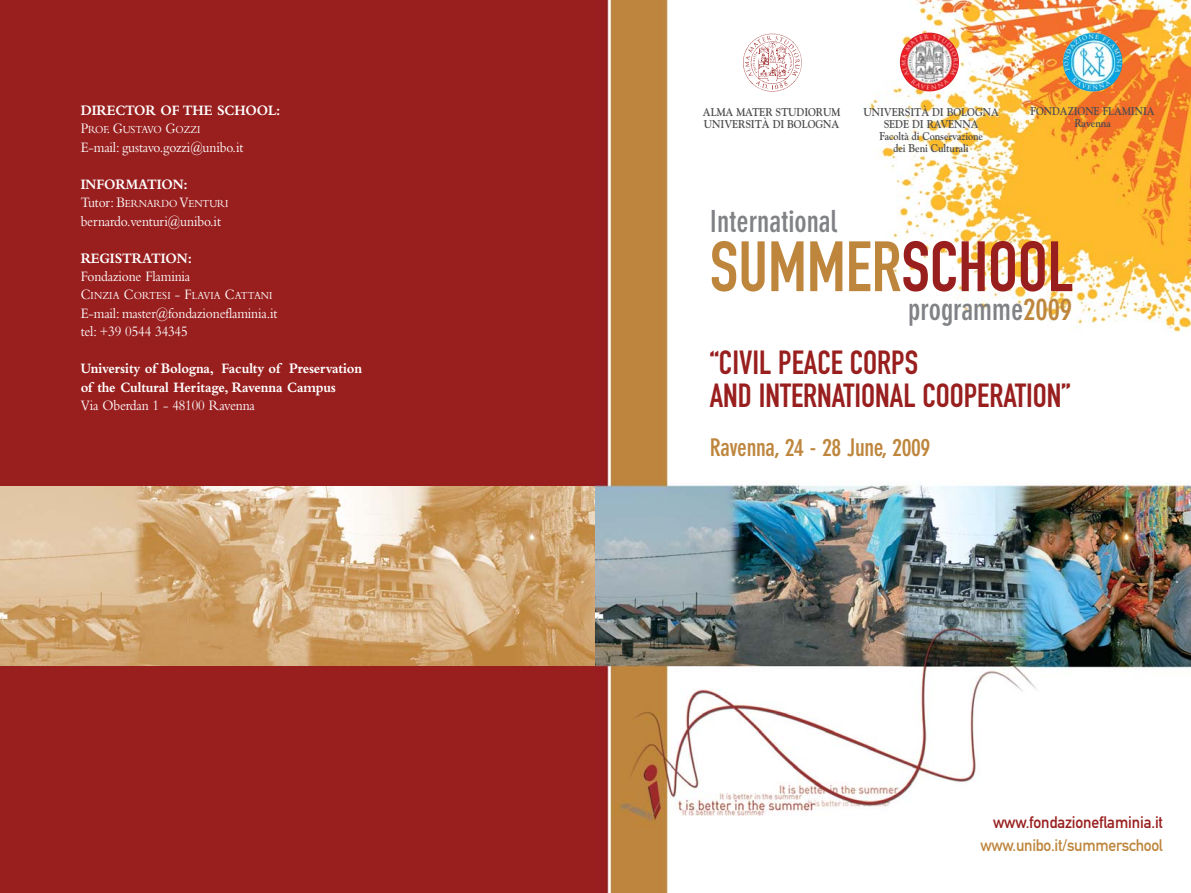
<style>
.page{position:relative;width:1191px;height:893px;background:#fff}
.page>*{position:absolute;margin:0;border:0;box-sizing:border-box;transform-origin:0 0}
.t1{font:69.9px "DIN Engschrift Alternate";color:#be863d}
.t2{font:33px/33px "DIN Engschrift Alternate";color:#991f1f}
.t3{font:700 condensed 30px "DIN Neuzeit Grotesk";color:#808285}
.t4{font:700 condensed 24px "DIN Neuzeit Grotesk";letter-spacing:-.015em;color:#be863d}
.t5{font:16.5px "DIN Mittelschrift";letter-spacing:-.01em;color:#991f1f;scale:.95 1}
.t6{font:16.5px "DIN Mittelschrift";letter-spacing:-.02em;color:#be863d;scale:.95 1}
.t7{font:15px/18.5px "Bembo";letter-spacing:-.01em;color:#fff;scale:.9 1}
.t8{font:700 15px/18.5px "Bembo";letter-spacing:-.01em;color:#fff;scale:.9 1}
.t9{font:700 11.25px/12px "Goudy";letter-spacing:-.01em;color:#4c4c4e;text-align:center;scale:.9 1}
.t10{font:11.25px "Bembo";letter-spacing:-.015em;color:#fff;scale:.9 1}
.t11{font:11.25px "Bembo";letter-spacing:.005em;color:#fff;scale:.9 1}
.s1{font-size:15px}
.s2{color:#991f1f}
.s3{color:#be863d}
</style>
<div class="page">
<img style="left:595px;top:0;width:595px;height:893px">
<div style="left:0;top:0;width:595px;height:893px;background:#991f1f"></div>
<img style="left:0;top:487px;width:595px;height:179px">
<img style="left:817px;top:0;width:373px;height:360px">
<img style="left:928px;top:32px;width:29px;height:19px">
<img style="left:1109px;top:38px;width:13px;height:21px">
<img style="left:741px;top:32px;width:61px;height:61px;border-radius:50%">
<p class="t8" style="left:81px;top:102px;width:223px">DIRECTOR OF THE SCHOOL:</p>
<p class="t10" style="left:81px;top:126px;width:135px"><span class="s1">P</span>ROF<span class="s1">. G</span>USTAVO <span class="s1">G</span>OZZI</p>
<p class="t7" style="left:81px;top:139px;width:182px">E-mail: gustavo.gozzi@unibo.it</p>
<p class="t8" style="left:81px;top:176px;width:121px">INFORMATION:</p>
<p class="t10" style="left:81px;top:200px;width:166px"><span class="s1">Tutor: B</span>ERNARDO <span class="s1">V</span>ENTURI</p>
<p class="t7" style="left:81px;top:213px;width:157px">bernardo.venturi@unibo.it</p>
<p class="t8" style="left:81px;top:250px;width:125px">REGISTRATION:</p>
<p class="t7" style="left:81px;top:268px;width:123px">Fondazione Flaminia</p>
<p class="t11" style="left:81px;top:292px;width:215px"><span class="s1">C</span>INZIA <span class="s1">C</span>ORTESI <span class="s1">- F</span>LAVIA <span class="s1">C</span>ATTANI</p>
<p class="t7" style="left:81px;top:305px;width:220px">E-mail: master@fondazioneflaminia.it tel: +39 0544 34345</p>
<p class="t8" style="left:81px;top:361px;width:314px">University of Bologna, Faculty of Preservation of the Cultural Heritage, Ravenna Campus</p>
<p class="t7" style="left:81px;top:398px;width:195px">Via Oberdan 1 - 48100 Ravenna</p>
<p class="t9" style="left:863px;top:107px;width:152px">UNIVERSITÀ DI BOLOGNA<br>SEDE DI RAVENNA<br>Facoltà di Conservazione<br>dei Beni Culturali</p>
<p class="t9" style="left:703px;top:107px;width:154px;text-align:left">ALMA MATER STUDIORUM<br>UNIVERSITÀ DI BOLOGNA</p>
<p class="t9" style="left:1030px;top:106px;width:140px">FONDAZIONE FLAMINIA<br>Ravenna</p>
<h3 class="t3" style="left:710px;top:209px;width:129px">International</h3>
<h1 class="t1" style="left:710px;top:241px;width:365px">SUMMER<span class="s2">SCHOOL</span></h1>
<h3 class="t3" style="left:908px;top:298px;width:165px">programme<span class="s3">2009</span></h3>
<h2 class="t2" style="left:710px;top:349px;width:362px">“CIVIL PEACE CORPS<br>AND INTERNATIONAL COOPERATION”</h2>
<h3 class="t4" style="left:710px;top:439px;width:222px">Ravenna, 24 - 28 June, 2009</h3>
<p class="t5" style="left:993px;top:817px;width:180px">www.fondazioneflaminia.it</p>
<p class="t6" style="left:980px;top:839px;width:194px">www.unibo.it/summerschool</p>
</div>
